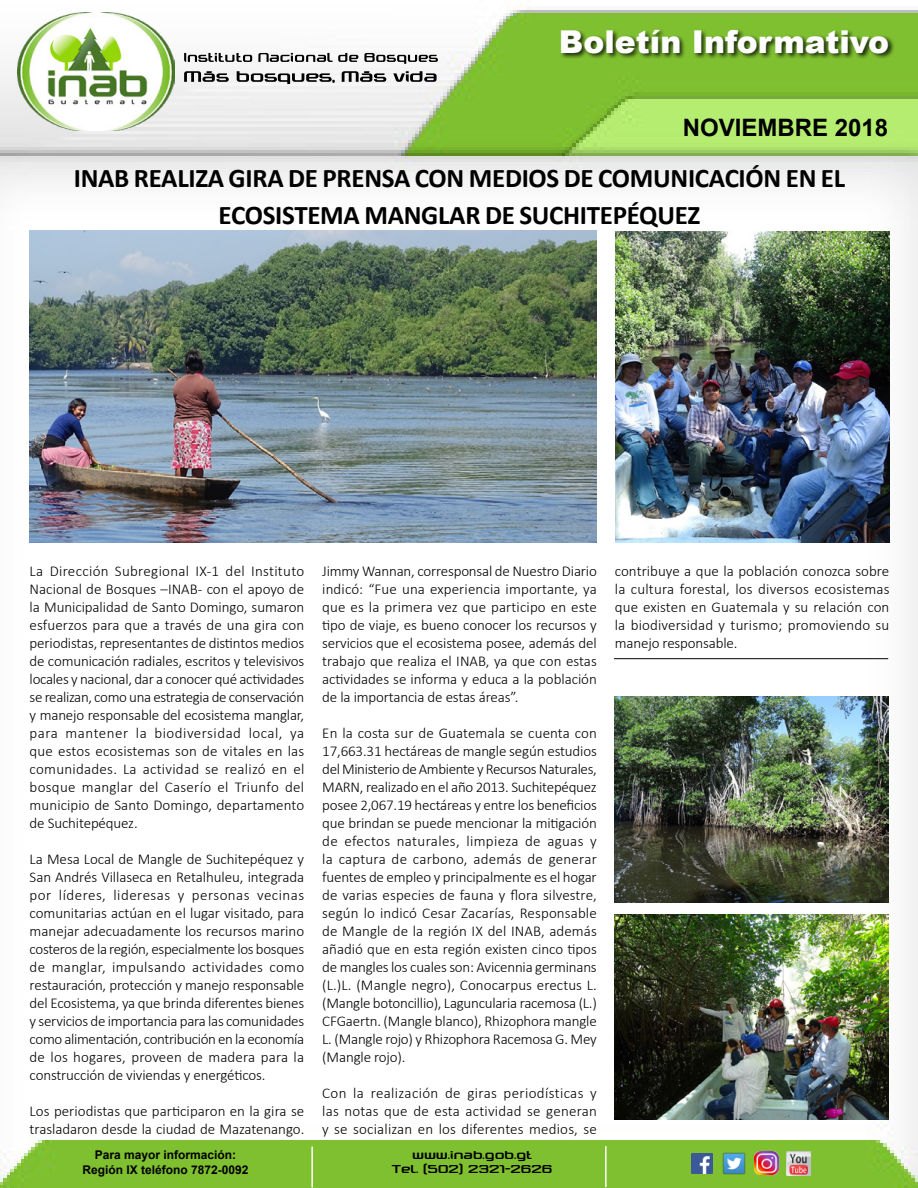
<style>
.page{position:relative;width:918px;height:1188px;background:#fff}
.page>*{position:absolute;margin:0;border:0;box-sizing:border-box;transform-origin:0 0}
.t1{font:900 31.5px "Arial";color:#fdfdfd}
.t2{font:700 27px/37.5px "Calibri";letter-spacing:-.01em;color:#000}
.t3{font:700 24px "Arial";color:#000}
.t4{font:300 15px/18px "Calibri";letter-spacing:-.005em;color:#000;text-align:justify}
.t5{font:700 12px/15px "Arial";color:#000;text-align:center}
.t6{font:12px/14.4px "Tektrron";color:#000;text-align:center}
</style>
<div class="page">
<img style="left:0;top:3px;width:918px;height:1185px">
<div style="left:560px;top:29px;width:336px;height:31px;background:#000;opacity:.75"></div>
<hr style="left:311px;top:1147px;width:2px;height:40px;background:#fff">
<img style="left:691px;top:1153px;width:21px;height:21px">
<img style="left:723px;top:1152px;width:22px;height:23px">
<img style="left:755px;top:1151px;width:23px;height:23px">
<img style="left:787px;top:1151px;width:24px;height:24px">
<svg style="left:184px;top:53px;width:68px;height:9px"></svg>
<svg style="left:258px;top:53px;width:100px;height:9px"></svg>
<svg style="left:364px;top:53px;width:74px;height:11px"></svg>
<svg style="left:184px;top:71px;width:45px;height:11px"></svg>
<svg style="left:237px;top:71px;width:98px;height:13px"></svg>
<svg style="left:393px;top:71px;width:44px;height:11px"></svg>
<svg style="left:342px;top:71px;width:44px;height:11px"></svg>
<img style="left:17px;top:12px;width:157px;height:119px">
<hr style="left:605px;top:1146px;width:2px;height:41px;background:#fff">
<img style="left:30px;top:230px;width:566px;height:313px">
<img style="left:614px;top:914px;width:274px;height:206px">
<img style="left:614px;top:697px;width:274px;height:205px">
<img style="left:615px;top:232px;width:274px;height:311px">
<hr style="left:614px;top:658px;width:274px;height:1px;background:#000">
<h1 class="t1" style="left:559px;top:18px;width:332px">Boletín Informativo</h1>
<h3 class="t3" style="left:683px;top:111px;width:207px">NOVIEMBRE 2018</h3>
<h2 class="t2" style="left:219px;top:159px;width:628px;text-indent:-145px">INAB REALIZA GIRA DE PRENSA CON MEDIOS DE COMUNICACIÓN EN EL<br>ECOSISTEMA MANG</h2>
<h2 class="t2" style="left:438px;top:197px;width:264px">LAR DE SUCHITEPÉQUEZ</h2>
<p class="t4" style="left:30px;top:562px;width:276px">La Dirección Subregional IX-1 del Instituto Nacional de Bosques –INAB- con el apoyo de la Municipalidad de Santo Domingo, sumaron esfuerzos para que a través de una gira con periodistas, representantes de distintos medios de comunicación radiales, escritos y televisivos locales y nacional, dar a conocer qué actividades se realizan, como una estrategia de conservación y manejo responsable del ecosistema manglar, para mantener la biodiversidad local, ya que estos ecosistemas son de vitales en las comunidades. La actividad se realizó en el bosque manglar del Caserío el Triunfo del municipio de Santo Domingo, departamento de Suchitepéquez.</p>
<p class="t4" style="left:30px;top:850px;width:276px">La Mesa Local de Mangle de Suchitepéquez y San Andrés Villaseca en Retalhuleu, integrada por líderes, lideresas y personas vecinas comunitarias actúan en el lugar visitado, para manejar adecuadamente los recursos marino costeros de la región, especialmente los bosques de manglar, impulsando actividades como restauración, protección y manejo responsable del Ecosistema, ya que brinda diferentes bienes y servicios de importancia para las comunidades como alimentación, contribución en la economía de los hogares, proveen de madera para la construcción de viviendas y energéticos.</p>
<p class="t4" style="left:30px;top:1102px;width:276px">Los periodistas que participaron en la gira se trasladaron desde la ciudad de Mazatenango.</p>
<p class="t5" style="left:83px;top:1148px;width:168px">Para mayor información:<br>Región IX teléfono 7872-0092</p>
<p class="t4" style="left:322px;top:562px;width:276px">Jimmy Wannan, corresponsal de Nuestro Diario indicó: “Fue una experiencia importante, ya que es la primera vez que participo en este tipo de viaje, es bueno conocer los recursos y servicios que el ecosistema posee, además del trabajo que realiza el INAB, ya que con estas actividades se informa y educa a la población de la importancia de estas áreas”.</p>
<p class="t4" style="left:322px;top:724px;width:276px">En la costa sur de Guatemala se cuenta con 17,663.31 hectáreas de mangle según estudios del Ministerio de Ambiente y Recursos Naturales, MARN, realizado en el año 2013. Suchitepéquez posee 2,067.19 hectáreas y entre los beneficios que brindan se puede mencionar la mitigación de efectos naturales, limpieza de aguas y la captura de carbono, además de generar fuentes de empleo y principalmente es el hogar de varias especies de fauna y flora silvestre, según lo indicó Cesar Zacarías, Responsable de Mangle de la región IX del INAB, además añadió que en esta región existen cinco tipos de mangles los cuales son: Avicennia germinans (L.)L. (Mangle negro), Conocarpus erectus L. (Mangle botoncillio), Laguncularia racemosa (L.)<br>CFGaertn. (Mangle blanco), Rhizophora mangle L. (Mangle rojo) y Rhizophora Racemosa G. Mey (Mangle rojo).</p>
<p class="t4" style="left:322px;top:1084px;width:276px">Con la realización de giras periodísticas y las notas que de esta actividad se generan y se socializan en los diferentes medios, se</p>
<p class="t6" style="left:392px;top:1147px;width:162px">www.inab.gob.gt<br>Tel. (502) 2321-2626</p>
<p class="t4" style="left:615px;top:562px;width:276px">contribuye a que la población conozca sobre la cultura forestal, los diversos ecosistemas que existen en Guatemala y su relación con la biodiversidad y turismo; promoviendo su manejo responsable.</p>
</div>
